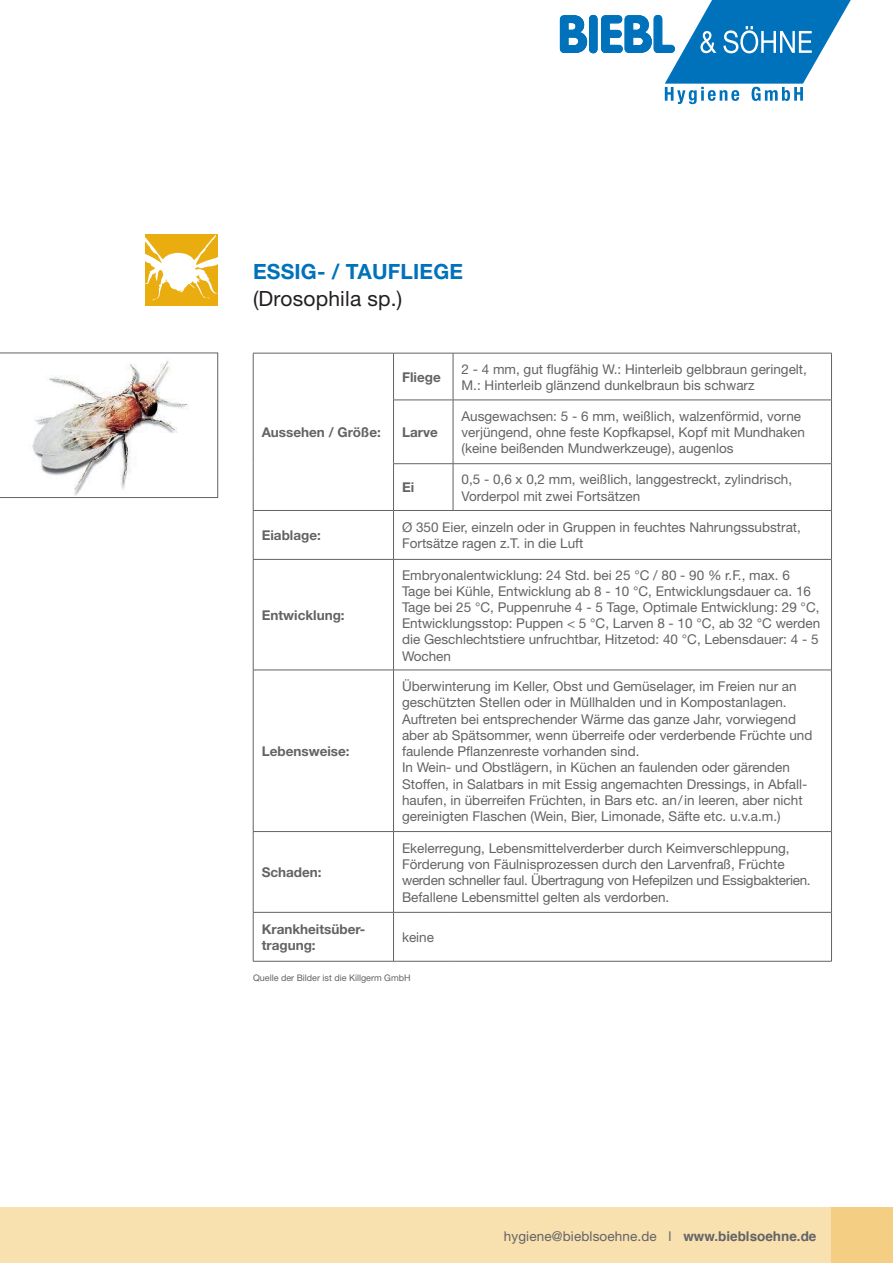
<style>
.page{position:relative;width:893px;height:1263px;background:#fff}
.page>*{position:absolute;margin:0;border:0;box-sizing:border-box;transform-origin:0 0}
.t1{font:700 21px "Helvetica Neue";letter-spacing:.01em;color:#0072bc}
.t2{font:21px "Helvetica Neue";letter-spacing:.01em;color:#231f20}
.t3{font:13.5px/16.2px "Helvetica Neue";color:#636366}
.t4{font:700 13.5px/16.2px "Helvetica Neue";color:#636366}
.t5{font:9px "Helvetica Neue";color:#636366}
.s1{font-family:"Helvetica";font-weight:700}
</style>
<div class="page">
<div style="left:0;top:1208px;width:831px;height:55px;background:#f8e0af"></div>
<div style="left:831px;top:1208px;width:62px;height:55px;background:#f4ce83"></div>
<hr style="left:253px;top:353px;width:140px;height:1px;background:#636366">
<hr style="left:253px;top:353px;width:1px;height:47px;background:#636366">
<hr style="left:393px;top:353px;width:60px;height:1px;background:#636366">
<hr style="left:393px;top:353px;width:1px;height:47px;background:#636366">
<hr style="left:453px;top:353px;width:379px;height:1px;background:#636366">
<hr style="left:453px;top:353px;width:1px;height:47px;background:#636366">
<hr style="left:831px;top:353px;width:1px;height:47px;background:#636366">
<hr style="left:253px;top:400px;width:1px;height:64px;background:#636366">
<hr style="left:393px;top:400px;width:60px;height:1px;background:#636366">
<hr style="left:393px;top:400px;width:1px;height:63px;background:#636366">
<hr style="left:453px;top:400px;width:379px;height:1px;background:#636366">
<hr style="left:453px;top:400px;width:1px;height:63px;background:#636366">
<hr style="left:831px;top:400px;width:1px;height:63px;background:#636366">
<hr style="left:253px;top:464px;width:1px;height:46px;background:#636366">
<hr style="left:393px;top:463px;width:60px;height:1px;background:#636366">
<hr style="left:393px;top:464px;width:1px;height:46px;background:#636366">
<hr style="left:453px;top:463px;width:379px;height:1px;background:#636366">
<hr style="left:453px;top:464px;width:1px;height:46px;background:#636366">
<hr style="left:831px;top:464px;width:1px;height:46px;background:#636366">
<hr style="left:253px;top:510px;width:140px;height:1px;background:#636366">
<hr style="left:253px;top:511px;width:1px;height:48px;background:#636366">
<hr style="left:393px;top:510px;width:60px;height:1px;background:#636366">
<hr style="left:393px;top:511px;width:1px;height:48px;background:#636366">
<hr style="left:453px;top:510px;width:379px;height:1px;background:#636366">
<hr style="left:831px;top:511px;width:1px;height:48px;background:#636366">
<hr style="left:253px;top:559px;width:140px;height:1px;background:#636366">
<hr style="left:253px;top:560px;width:1px;height:110px;background:#636366">
<hr style="left:393px;top:559px;width:60px;height:1px;background:#636366">
<hr style="left:393px;top:560px;width:1px;height:110px;background:#636366">
<hr style="left:453px;top:559px;width:379px;height:1px;background:#636366">
<hr style="left:831px;top:560px;width:1px;height:110px;background:#636366">
<hr style="left:253px;top:670px;width:140px;height:1px;background:#636366">
<hr style="left:253px;top:670px;width:1px;height:161px;background:#636366">
<hr style="left:393px;top:670px;width:60px;height:1px;background:#636366">
<hr style="left:393px;top:670px;width:1px;height:161px;background:#636366">
<hr style="left:453px;top:670px;width:379px;height:1px;background:#636366">
<hr style="left:831px;top:670px;width:1px;height:161px;background:#636366">
<hr style="left:253px;top:831px;width:140px;height:1px;background:#636366">
<hr style="left:253px;top:832px;width:1px;height:80px;background:#636366">
<hr style="left:393px;top:831px;width:60px;height:1px;background:#636366">
<hr style="left:393px;top:832px;width:1px;height:80px;background:#636366">
<hr style="left:453px;top:831px;width:379px;height:1px;background:#636366">
<hr style="left:831px;top:832px;width:1px;height:80px;background:#636366">
<hr style="left:253px;top:912px;width:140px;height:1px;background:#636366">
<hr style="left:253px;top:912px;width:1px;height:49px;background:#636366">
<hr style="left:393px;top:912px;width:60px;height:1px;background:#636366">
<hr style="left:393px;top:912px;width:1px;height:49px;background:#636366">
<hr style="left:453px;top:912px;width:379px;height:1px;background:#636366">
<hr style="left:831px;top:912px;width:1px;height:49px;background:#636366">
<hr style="left:253px;top:961px;width:140px;height:1px;background:#636366">
<hr style="left:393px;top:961px;width:60px;height:1px;background:#636366">
<hr style="left:453px;top:961px;width:379px;height:1px;background:#636366">
<svg style="left:559px;top:15px;width:29px;height:38px"></svg>
<div style="left:589px;top:15px;width:8px;height:38px;background:#0072bc;border-radius:4px"></div>
<div style="left:589px;top:15px;width:8px;height:38px;border:1px solid #0072bc;border-radius:4px"></div>
<svg style="left:601px;top:0;width:250px;height:104px"></svg>
<svg style="left:0;top:353px;width:218px;height:145px"></svg>
<div style="left:146px;top:235px;width:72px;height:71px;background:#eaad10"></div>
<svg style="left:146px;top:235px;width:72px;height:66px"></svg>
<h1 class="t1" style="left:253px;top:259px;width:212px">ESSIG- / TAUFLIEGE</h1>
<h1 class="t2" style="left:253px;top:286px;width:151px">(Drosophila sp.)</h1>
<p class="t4" style="left:262px;top:424px;width:121px">Aussehen / Größe:</p>
<p class="t4" style="left:402px;top:369px;width:40px">Fliege</p>
<p class="t3" style="left:462px;top:361px;width:347px">2 - 4 mm, gut flugfähig W.: Hinterleib gelbbraun geringelt,<br>M.: Hinterleib glänzend dunkelbraun bis schwarz</p>
<p class="t4" style="left:402px;top:424px;width:37px">Larve</p>
<p class="t3" style="left:462px;top:408px;width:345px">Ausgewachsen: 5 - 6 mm, weißlich, walzenförmid, vorne verjüngend, ohne feste Kopfkapsel, Kopf mit Mundhaken (keine beißenden Mundwerkzeuge), augenlos</p>
<p class="t4" style="left:402px;top:479px;width:14px">Ei</p>
<p class="t3" style="left:462px;top:471px;width:332px">0,5 - 0,6 x 0,2 mm, weißlich, langgestreckt, zylindrisch,<br>Vorderpol mit zwei Fortsätzen</p>
<p class="t4" style="left:262px;top:527px;width:61px">Eiablage:</p>
<p class="t3" style="left:402px;top:519px;width:400px">Ø 350 Eier, einzeln oder in Gruppen in feuchtes Nahrungssubstrat,<br>Fortsätze ragen z.T. in die Luft</p>
<p class="t4" style="left:262px;top:607px;width:84px">Entwicklung:</p>
<p class="t4" style="left:262px;top:743px;width:89px">Lebensweise:</p>
<p class="t4" style="left:262px;top:864px;width:62px">Schaden:</p>
<p class="t3" style="left:402px;top:566px;width:420px">Embryonalentwicklung: 24 Std. bei 25 °C / 80 - 90 % r.F., max. 6<br>Tage bei Kühle, Entwicklung ab 8 - 10 °C, Entwicklungsdauer ca. 16<br>Tage bei 25 °C, Puppenruhe 4 - 5 Tage, Optimale Entwicklung: 29 °C, Entwicklungsstop: Puppen &lt; 5 °C, Larven 8 - 10 °C, ab 32 °C werden die Geschlechtstiere unfruchtbar, Hitzetod: 40 °C, Lebensdauer: 4 - 5<br>Wochen</p>
<p class="t3" style="left:402px;top:678px;width:412px">Überwinterung im Keller, Obst und Gemüselager, im Freien nur an geschützten Stellen oder in Müllhalden und in Kompostanlagen.<br>Auftreten bei entsprechender Wärme das ganze Jahr, vorwiegend aber ab Spätsommer, wenn überreife oder verderbende Früchte und faulende Pflanzenreste vorhanden sind.<br>In Wein- und Obstlägern, in Küchen an faulenden oder gärenden Stoffen, in Salatbars in mit Essig angemachten Dressings, in Abfall&shy;haufen, in überreifen Früchten, in Bars etc. an/in leeren, aber nicht gereinigten Flaschen (Wein, Bier, Limonade, Säfte etc. u.v.a.m.)</p>
<p class="t3" style="left:402px;top:840px;width:410px">Ekelerregung, Lebensmittelverderber durch Keimverschleppung, Förderung von Fäulnisprozessen durch den Larvenfraß, Früchte werden schneller faul. Übertragung von Hefepilzen und Essigbakterien.<br>Befallene Lebensmittel gelten als verdorben.</p>
<p class="t4" style="left:262px;top:921px;width:105px">Krankheitsüber&shy;tragung:</p>
<p class="t3" style="left:402px;top:929px;width:34px">keine</p>
<p class="t5" style="left:253px;top:972px;width:159px">Quelle der Bilder ist die Killgerm GmbH</p>
<p class="t3" style="left:504px;top:1227px;width:314px">hygiene@bieblsoehne.de l <span class="s1">www.bieblsoehne.de</span></p>
</div>
